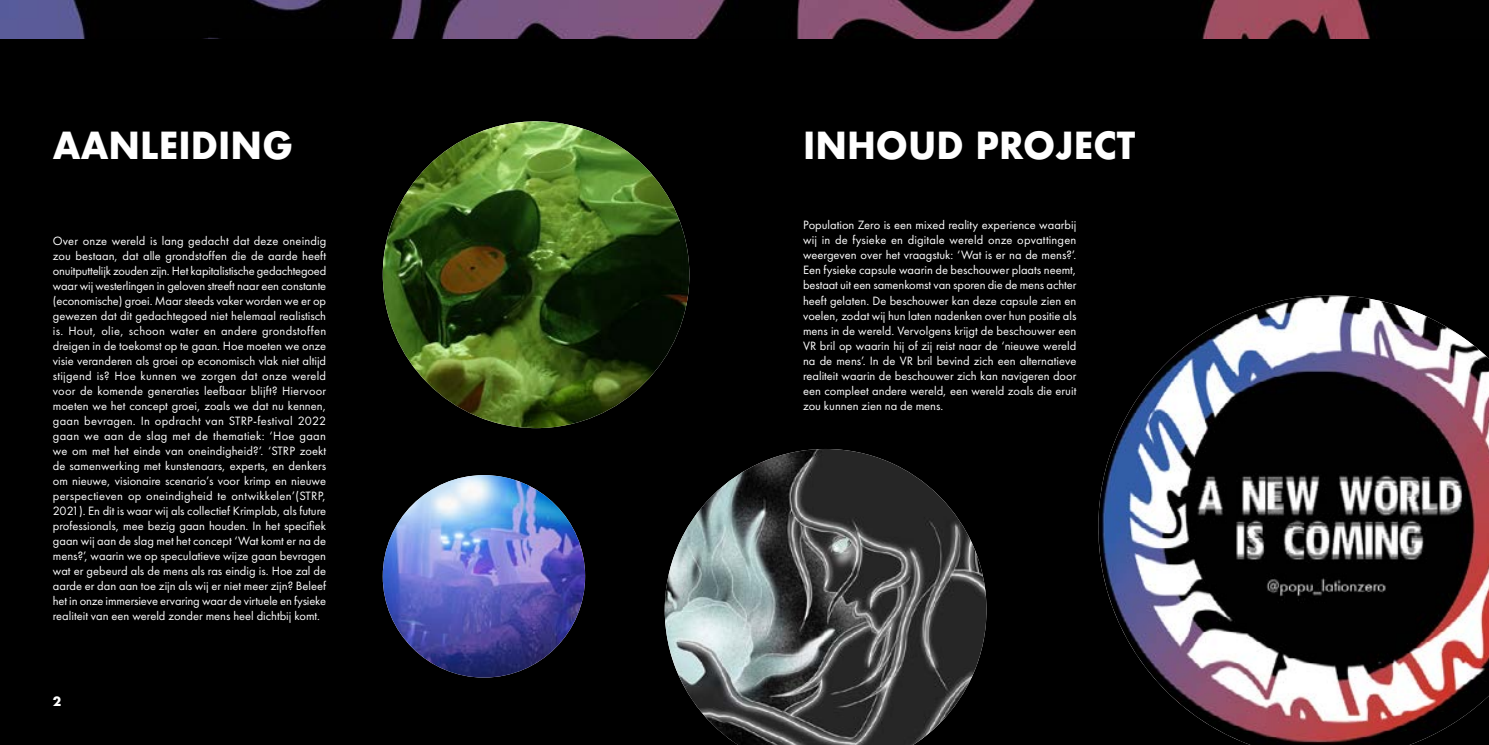
<style>
.page{position:relative;width:1489px;height:745px;background:#fff}
.page>*{position:absolute;margin:0;border:0;box-sizing:border-box;transform-origin:0 0}
.t1{font:700 36.25px "Futura";color:#fff;scale:.96 1}
.t2{font:12.5px/15px "Futura PT";color:#fff;text-align:justify}
.t3{font:700 12.5px "Futura";color:#fff}
</style>
<div class="page">
<div style="left:0;top:0;width:1489px;height:744px;background:#000"></div>
<img style="left:0;top:0;width:1371px;height:38px">
<img style="left:383px;top:121px;width:306px;height:307px;border-radius:153px">
<img style="left:383px;top:475px;width:202px;height:202px;border-radius:101px">
<img style="left:665px;top:449px;width:321px;height:295px">
<img style="left:1098px;top:295px;width:391px;height:449px">
<h1 class="t1" style="left:53px;top:119px;width:252px">AANLEIDING</h1>
<p class="t2" style="left:53px;top:233px;width:275px">Over onze wereld is lang gedacht dat deze oneindig zou bestaan, dat alle grondstoffen die de aarde heeft onuitputtelijk zouden zijn. Het kapitalistische gedachtegoed waar wij westerlingen in geloven streeft naar een constante (economische) groei. Maar steeds vaker worden we er op gewezen dat dit gedachtegoed niet helemaal realistisch is. Hout, olie, schoon water en andere grondstoffen dreigen in de toekomst op te gaan. Hoe moeten we onze visie veranderen als groei op economisch vlak niet altijd stijgend is? Hoe kunnen we zorgen dat onze wereld voor de komende generaties leefbaar blijft? Hiervoor moeten we het concept groei, zoals we dat nu kennen, gaan bevragen. In opdracht van STRP-festival 2022 gaan we aan de slag met de thematiek: ‘Hoe gaan we om met het einde van oneindigheid?’. ‘STRP zoekt de samenwerking met kunstenaars, experts, en denkers om nieuwe, visionaire scenario’s voor krimp en nieuwe perspectieven op oneindigheid te ontwikkelen’(STRP, 2021). En dit is waar wij als collectief Krimplab, als future professionals, mee bezig gaan houden. In het specifiek gaan wij aan de slag met het concept ‘Wat komt er na de mens?’, waarin we op speculatieve wijze gaan bevragen wat er gebeurd als de mens als ras eindig is. Hoe zal de aarde er dan aan toe zijn als wij er niet meer zijn? Beleef het in onze immersieve ervaring waar de virtuele en fysieke realiteit van een wereld zonder mens heel dichtbij komt.</p>
<p class="t3" style="left:53px;top:691px;width:10px">2</p>
<h1 class="t1" style="left:803px;top:119px;width:347px">INHOUD PROJECT</h1>
<p class="t2" style="left:803px;top:218px;width:275px">Population Zero is een mixed reality experience waarbij wij in de fysieke en digitale wereld onze opvattingen weergeven over het vraagstuk: ‘Wat is er na de mens?’.<br>Een fysieke capsule waarin de beschouwer plaats neemt, bestaat uit een samenkomst van sporen die de mens achter heeft gelaten. De beschouwer kan deze capsule zien en voelen, zodat wij hun laten nadenken over hun positie als mens in de wereld. Vervolgens krijgt de beschouwer een VR bril op waarin hij of zij reist naar de ‘nieuwe wereld na de mens’. In de VR bril bevind zich een alternatieve realiteit waarin de beschouwer zich kan navigeren door een compleet andere wereld, een wereld zoals die eruit zou kunnen zien na de mens.</p>
</div>
